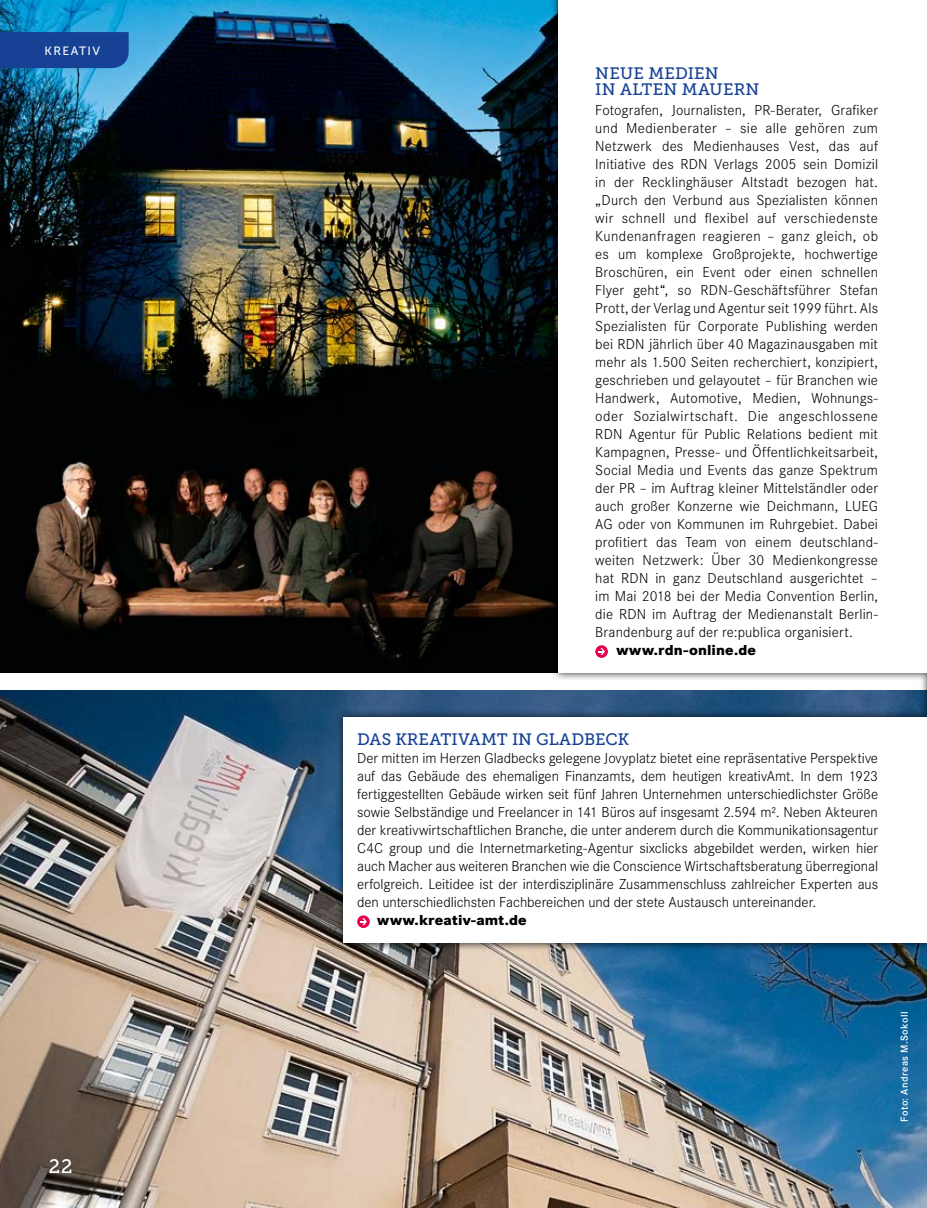
<style>
.page{position:relative;width:927px;height:1208px;background:#fff}
.page>*{position:absolute;margin:0;border:0;box-sizing:border-box;transform-origin:0 0}
.t1{font:19.5px "Museo Slab 500";color:#fff}
.t2{font:16.5px/16.5px "Museo Slab 500";letter-spacing:.01em;color:#164194}
.t3{font:300 15px/18px "Corporate S";letter-spacing:.005em;color:#000;text-align:justify}
.t4{font:800 15px "Corporate S";letter-spacing:.01em;color:#000}
.t5{font:12px "Museo Sans 500";letter-spacing:.11em;color:#fff}
.t6{font:600 10.5px "Corporate S";letter-spacing:.04em;color:#fff}
</style>
<div class="page">
<img style="left:0;top:0;width:550px;height:673px">
<img style="left:0;top:691px;width:927px;height:517px">
<div style="left:919px;top:615px;width:8px;height:246px;background:#000;opacity:.75"></div>
<hr style="left:926px;top:624px;width:1px;height:229px;background:#fff">
<div style="left:550px;top:0;width:377px;height:681px;background:#000;opacity:.75"></div>
<div style="left:558px;top:0;width:369px;height:673px;background:#fff"></div>
<svg style="left:595px;top:645px;width:13px;height:13px"></svg>
<svg style="left:598px;top:648px;width:7px;height:7px"></svg>
<div style="left:335px;top:709px;width:592px;height:242px;background:#000;opacity:.75"></div>
<div style="left:343px;top:717px;width:584px;height:226px;background:#fff"></div>
<svg style="left:357px;top:915px;width:13px;height:13px"></svg>
<svg style="left:360px;top:918px;width:7px;height:7px"></svg>
<div style="left:0;top:32px;width:129px;height:36px;background:#164194"></div>
<p class="t5" style="left:45px;top:45px;width:57px">KREATIV</p>
<h1 class="t1" style="left:49px;top:1155px;width:25px">22</h1>
<p class="t2" style="left:595px;top:65px;width:166px">NEUE MEDIEN<br>IN ALTEN MAUERN</p>
<p class="t3" style="left:595px;top:101px;width:284px">Fotografen, Journalisten, PR-Berater, Grafiker und Medienberater – sie alle gehören zum Netzwerk des Medienhauses Vest, das auf Initiative des RDN Verlags 2005 sein Domizil in der Recklinghäuser Altstadt bezogen hat. „Durch den Verbund aus Spezialisten können wir schnell und flexibel auf verschiedenste Kundenanfragen reagieren – ganz gleich, ob es um komplexe Großprojekte, hochwertige Broschüren, ein Event oder einen schnellen Flyer geht“, so RDN-Geschäftsführer Stefan Prott, der Verlag und Agentur seit 1999 führt. Als Spezialisten für Corporate Publishing werden bei RDN jährlich über 40 Magazinausgaben mit mehr als 1.500 Seiten recherchiert, konzipiert, geschrieben und gelayoutet – für Branchen wie Handwerk, Automotive, Medien, Wohnungs&shy;oder Sozialwirtschaft. Die angeschlossene RDN Agentur für Public Relations bedient mit Kampagnen, Presse- und Öffentlichkeitsarbeit, Social Media und Events das ganze Spektrum der PR – im Auftrag kleiner Mittelständler oder auch großer Konzerne wie Deichmann, LUEG AG oder von Kommunen im Ruhrgebiet. Dabei profitiert das Team von einem deutschland&shy;weiten Netzwerk: Über 30 Medienkongresse hat RDN in ganz Deutschland ausgerichtet – im Mai 2018 bei der Media Convention Berlin, die RDN im Auftrag der Medienanstalt Berlin-Brandenburg auf der re:publica organisiert.</p>
<p class="t4" style="left:617px;top:641px;width:141px">www.rdn-online.de</p>
<p class="t2" style="left:357px;top:731px;width:273px">DAS KREATIVAMT IN GLADBECK</p>
<p class="t3" style="left:357px;top:749px;width:522px">Der mitten im Herzen Gladbecks gelegene Jovyplatz bietet eine repräsentative Perspektive auf das Gebäude des ehemaligen Finanzamts, dem heutigen kreativAmt. In dem 1923 fertiggestellten Gebäude wirken seit fünf Jahren Unternehmen unterschiedlichster Größe sowie Selbständige und Freelancer in 141 Büros auf insgesamt 2.594 m². Neben Akteuren der kreativwirtschaftlichen Branche, die unter anderem durch die Kommunikationsagentur C4C group und die Internetmarketing-Agentur sixclicks abgebildet werden, wirken hier auch Macher aus weiteren Branchen wie die Conscience Wirtschaftsberatung überregional erfolgreich. Leitidee ist der interdisziplinäre Zusammenschluss zahlreicher Experten aus den unterschiedlichsten Fachbereichen und der stete Austausch untereinander.</p>
<p class="t4" style="left:377px;top:911px;width:151px">www.kreativ-amt.de</p>
<p class="t6" style="left:898px;top:1121px;width:112px;rotate:-90deg">Foto: Andreas M.Sokoll</p>
</div>
